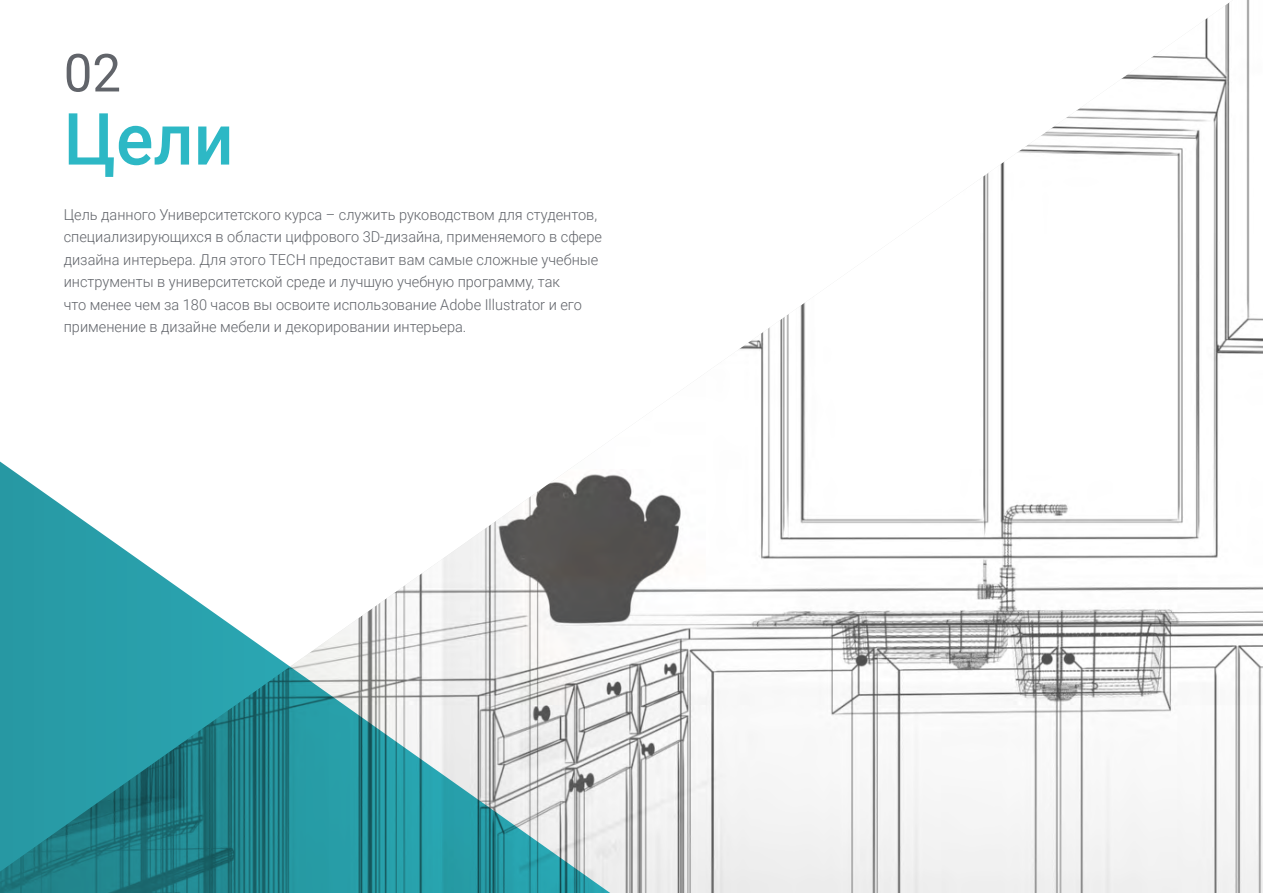
<style>
.page{position:relative;width:1263px;height:893px;background:#fff}
.page>*{position:absolute;margin:0;border:0;box-sizing:border-box;transform-origin:0 0}
.t1{font:500 72px "Roboto";color:#2db8c5}
.t2{font:52.5px "Roboto";color:#61646a}
.t3{font:300 15px/22.5px "Roboto";color:#61646a}
</style>
<div class="page">
<img style="left:640px;top:0;width:623px;height:893px">
<svg style="left:0;top:461px;width:640px;height:432px"></svg>
<h2 class="t2" style="left:64px;top:36px;width:59px">02</h2>
<h1 class="t1" style="left:64px;top:89px;width:171px">Цели</h1>
<p class="t3" style="left:64px;top:203px;width:540px">Цель данного Университетского курса – служить руководством для студентов, специализирующихся в области цифрового 3D-дизайна, применяемого в сфере дизайна интерьера. Для этого TECH предоставит вам самые сложные учебные инструменты в университетской среде и лучшую учебную программу, так<br>что менее чем за 180 часов вы освоите использование Adobe Illustrator и его применение в дизайне мебели и декорировании интерьера.</p>
</div>
